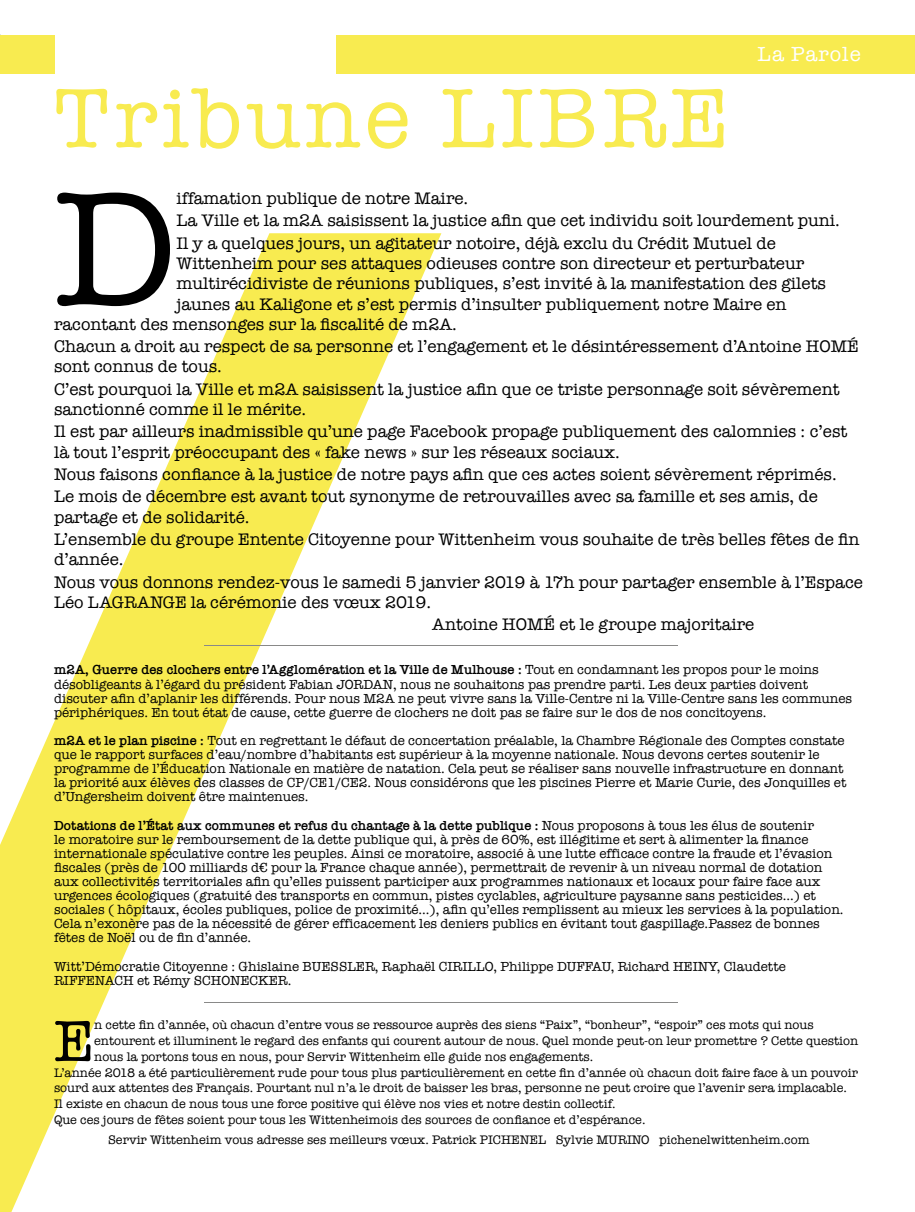
<style>
.page{position:relative;width:915px;height:1212px;background:#fff}
.page>*{position:absolute;margin:0;border:0;box-sizing:border-box;transform-origin:0 0}
.t1{font:167.85px "American Typewriter";color:#000}
.t2{font:86.85px "American Typewriter";letter-spacing:.05em;color:#f8eb50}
.t3{font:59.7px "American Typewriter";color:#000}
.t4{font:21px "American Typewriter";letter-spacing:.05em;color:#fff}
.t5{font:17.25px/22.4px "American Typewriter";color:#000}
.t6{font:13.5px/14.1px "American Typewriter";color:#000}
.t7{font:12.75px "American Typewriter";color:#000}
.s1{font-weight:600}
</style>
<div class="page">
<svg style="left:0;top:233px;width:441px;height:979px"></svg>
<div style="left:336px;top:35px;width:578px;height:38px;background:#f8eb50"></div>
<div style="left:0;top:35px;width:54px;height:38px;background:#f8eb50"></div>
<hr style="left:204px;top:1003px;width:473px;height:1px;background:#898988">
<hr style="left:204px;top:645px;width:473px;height:1px;background:#898988">
<h2 class="t2" style="left:54px;top:52px;width:676px">Tribune LIBRE</h2>
<h3 class="t4" style="left:757px;top:38px;width:105px">La Parole</h3>
<h1 class="t1" style="left:54px;top:121px;width:124px">D</h1>
<p class="t5" style="left:176px;top:186px;width:665px">iffamation publique de notre Maire.<br>La Ville et la m2A saisissent la justice afin que cet individu soit lourdement puni.<br>Il y a quelques jours, un agitateur notoire, déjà exclu du Crédit Mutuel de</p>
<p class="t5" style="left:176px;top:251px;width:629px">Wittenheim pour ses attaques odieuses contre son directeur et perturbateur</p>
<p class="t5" style="left:176px;top:272px;width:651px">multirécidiviste de réunions publiques, s’est invité à la manifestation des gilets</p>
<p class="t5" style="left:176px;top:292px;width:611px">jaunes au Kaligone et s’est permis d’insulter publiquement notre Maire en</p>
<p class="t5" style="left:54px;top:312px;width:404px">racontant des mensonges sur la fiscalité de m2A.</p>
<p class="t5" style="left:54px;top:336px;width:805px;line-height:20.2px">Chacun a droit au respect de sa personne et l’engagement et le désintéressement d’Antoine HOMÉ sont connus de tous.</p>
<p class="t5" style="left:54px;top:378px;width:786px;line-height:20.2px">C’est pourquoi la Ville et m2A saisissent la justice afin que ce triste personnage soit sévèrement sanctionné comme il le mérite.</p>
<p class="t5" style="left:54px;top:421px;width:794px;line-height:20.2px">Il est par ailleurs inadmissible qu’une page Facebook propage publiquement des calomnies : c’est là tout l’esprit préoccupant des « fake news » sur les réseaux sociaux.</p>
<p class="t5" style="left:54px;top:462px;width:784px">Nous faisons confiance à la justice de notre pays afin que ces actes soient sévèrement réprimés.<br>Le mois de décembre est avant tout synonyme de retrouvailles avec sa famille et ses amis, de</p>
<p class="t5" style="left:54px;top:505px;width:806px">partage et de solidarité.<br>L’ensemble du groupe Entente Citoyenne pour Wittenheim vous souhaite de très belles fêtes de fin</p>
<p class="t5" style="left:54px;top:548px;width:810px">d’année.<br>Nous vous donnons rendez-vous le samedi 5 janvier 2019 à 17h pour partager ensemble à l’Espace</p>
<p class="t5" style="left:54px;top:590px;width:378px">Léo LAGRANGE la cérémonie des vœux 2019.</p>
<p class="t5" style="left:432px;top:613px;width:323px">Antoine HOMÉ et le groupe majoritaire</p>
<p class="t6" style="left:54px;top:662px;width:799px"><span class="s1">m2A, Guerre des clochers entre l’Agglomération et la Ville de Mulhouse :</span> Tout en condamnant les propos pour le moins désobligeants à l’égard du président Fabian JORDAN, nous ne souhaitons pas prendre parti. Les deux parties doivent discuter afin d’aplanir les différends. Pour nous M2A ne peut vivre sans la Ville-Centre ni la Ville-Centre sans les communes périphériques. En tout état de cause, cette guerre de clochers ne doit pas se faire sur le dos de nos concitoyens.</p>
<p class="t6" style="left:54px;top:733px;width:793px"><span class="s1">m2A et le plan piscine :</span> Tout en regrettant le défaut de concertation préalable, la Chambre Régionale des Comptes constate que le rapport surfaces d’eau/nombre d’habitants est supérieur à la moyenne nationale. Nous devons certes soutenir le programme de l’Éducation Nationale en matière de natation. Cela peut se réaliser sans nouvelle infrastructure en donnant la priorité aux élèves des classes de CP/CE1/CE2. Nous considérons que les piscines Pierre et Marie Curie, des Jonquilles et d’Ungersheim doivent être maintenues.</p>
<p class="t6" style="left:54px;top:817px;width:790px"><span class="s1">Dotations de l’État aux communes et refus du chantage à la dette publique :</span> Nous proposons à tous les élus de soutenir<br>le moratoire sur le remboursement de la dette publique qui, à près de 60%, est illégitime et sert à alimenter la finance internationale spéculative contre les peuples. Ainsi ce moratoire, associé à une lutte efficace contre la fraude et l’évasion fiscales (près de 100 milliards d€ pour la France chaque année), permettrait de revenir à un niveau normal de dotation aux collectivités territoriales afin qu’elles puissent participer aux programmes nationaux et locaux pour faire face aux urgences écologiques (gratuité des transports en commun, pistes cyclables, agriculture paysanne sans pesticides...) et sociales ( hôpitaux, écoles publiques, police de proximité...), afin qu’elles remplissent au mieux les services à la population.<br>Cela n’exonère pas de la nécessité de gérer efficacement les deniers publics en évitant tout gaspillage.Passez de bonnes fêtes de Noël ou de fin d’année.</p>
<p class="t6" style="left:54px;top:958px;width:733px">Witt’Démocratie Citoyenne : Ghislaine BUESSLER, Raphaël CIRILLO, Philippe DUFFAU, Richard HEINY, Claudette<br>RIFFENACH et Rémy SCHONECKER.</p>
<h3 class="t3" style="left:54px;top:995px;width:42px">E</h3>
<p class="t7" style="left:94px;top:1015px;width:720px">n cette fin d’année, où chacun d’entre vous se ressource auprès des siens “Paix”, “bonheur”, “espoir” ces mots qui nous</p>
<p class="t7" style="left:94px;top:1031px;width:765px">entourent et illuminent le regard des enfants qui courent autour de nous. Quel monde peut-on leur promettre ? Cette question</p>
<p class="t7" style="left:94px;top:1047px;width:500px">nous la portons tous en nous, pour Servir Wittenheim elle guide nos engagements.</p>
<p class="t7" style="left:54px;top:1063px;width:805px">L’année 2018 a été particulièrement rude pour tous plus particulièrement en cette fin d’année où chacun doit faire face à un pouvoir</p>
<p class="t7" style="left:54px;top:1078px;width:794px">sourd aux attentes des Français. Pourtant nul n’a le droit de baisser les bras, personne ne peut croire que l’avenir sera implacable.</p>
<p class="t7" style="left:54px;top:1094px;width:563px">Il existe en chacun de nous tous une force positive qui élève nos vies et notre destin collectif.</p>
<p class="t7" style="left:54px;top:1110px;width:592px">Que ces jours de fêtes soient pour tous les Wittenheimois des sources de confiance et d’espérance.</p>
<p class="t7" style="left:108px;top:1130px;width:702px">Servir Wittenheim vous adresse ses meilleurs vœux. Patrick PICHENEL Sylvie MURINO pichenelwittenheim.com</p>
</div>
